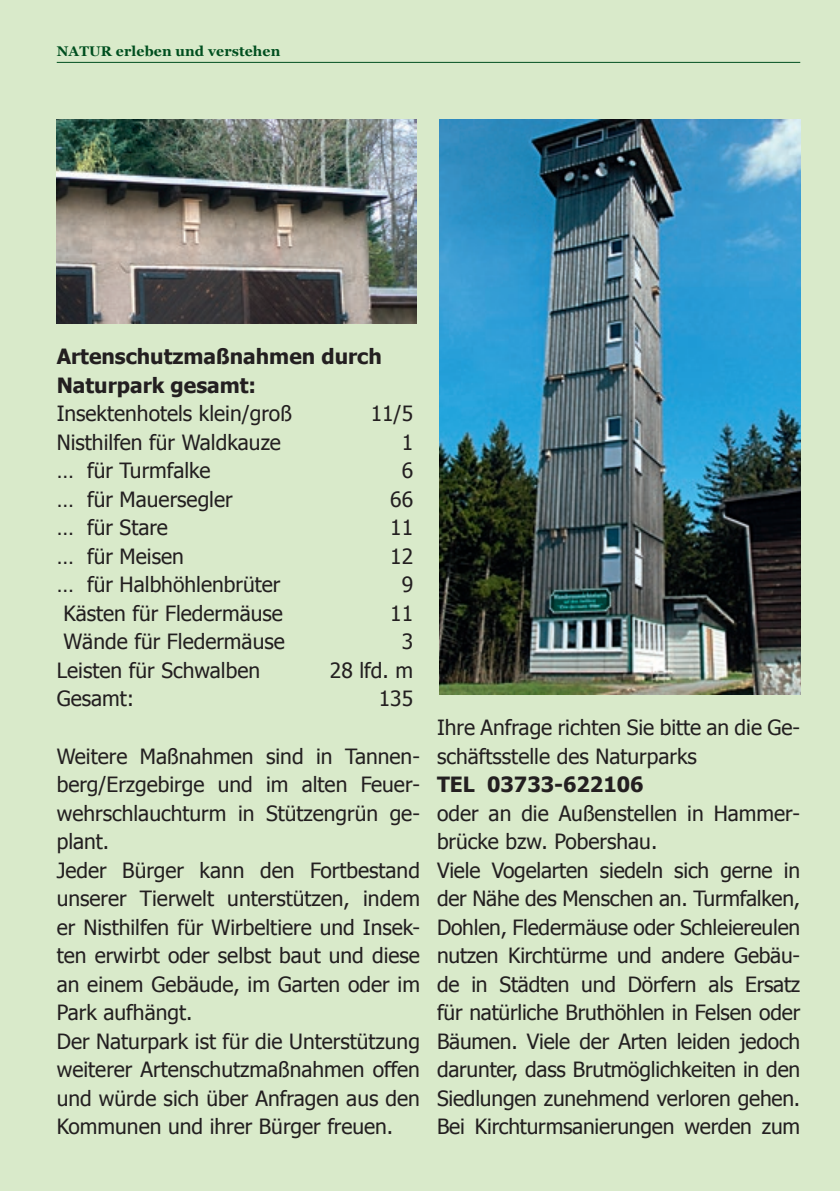
<style>
.page{position:relative;width:840px;height:1191px;background:#fff}
.page>*{position:absolute;margin:0;border:0;box-sizing:border-box;transform-origin:0 0}
.Bodytext{font:21px/28.4px "Tahoma";color:#231f20;text-align:justify}
.Bodytext-2{font:700 21px/28.4px "Tahoma";color:#231f20}
.t1{font:700 14px "Georgia";letter-spacing:.01em;color:#004f1f}
</style>
<div class="page">
<div style="left:0;top:0;width:839px;height:1191px;background:#d9eaca"></div>
<hr style="left:57px;top:62px;width:742px;height:1px;background:#004f1f">
<img style="left:56px;top:119px;width:360px;height:204px">
<img style="left:439px;top:119px;width:360px;height:575px">
<p class="t1" style="left:57px;top:42px;width:225px">NATUR erleben und verstehen</p>
<p class="Bodytext-2" style="left:57px;top:341px;width:326px">Artenschutzmaßnahmen durch<br>Naturpark gesamt:</p>
<p class="Bodytext" style="left:57px;top:398px;width:236px">Insektenhotels klein/groß</p>
<p class="Bodytext" style="left:370px;top:398px;width:44px">11/5</p>
<p class="Bodytext" style="left:57px;top:427px;width:225px">Nisthilfen für Waldkauze</p>
<p class="Bodytext" style="left:401px;top:427px;width:13px">1</p>
<p class="Bodytext" style="left:57px;top:455px;width:155px">… für Turmfalke</p>
<p class="Bodytext" style="left:401px;top:455px;width:13px">6</p>
<p class="Bodytext" style="left:57px;top:484px;width:177px">… für Mauersegler</p>
<p class="Bodytext" style="left:390px;top:484px;width:24px">66</p>
<p class="Bodytext" style="left:57px;top:512px;width:113px">… für Stare</p>
<p class="Bodytext" style="left:390px;top:512px;width:24px">11</p>
<p class="Bodytext" style="left:57px;top:541px;width:129px">… für Meisen</p>
<p class="Bodytext" style="left:390px;top:541px;width:24px">12</p>
<p class="Bodytext" style="left:57px;top:569px;width:225px">… für Halbhöhlenbrüter</p>
<p class="Bodytext" style="left:401px;top:569px;width:13px">9</p>
<p class="Bodytext" style="left:63px;top:598px;width:221px">Kästen für Fledermäuse</p>
<p class="Bodytext" style="left:390px;top:598px;width:24px">11</p>
<p class="Bodytext" style="left:63px;top:626px;width:223px">Wände für Fledermäuse</p>
<p class="Bodytext" style="left:401px;top:626px;width:13px">3</p>
<p class="Bodytext" style="left:57px;top:655px;width:205px">Leisten für Schwalben</p>
<p class="Bodytext" style="left:330px;top:655px;width:85px">28 lfd. m</p>
<p class="Bodytext" style="left:57px;top:683px;width:79px">Gesamt:</p>
<p class="Bodytext" style="left:378px;top:683px;width:36px">135</p>
<p class="Bodytext" style="left:57px;top:740px;width:364px">Weitere Maßnahmen sind in Tannen&shy;berg/Erzgebirge und im alten Feuer&shy;wehrschlauchturm in Stützengrün ge&shy;plant.</p>
<p class="Bodytext" style="left:57px;top:854px;width:364px">Jeder Bürger kann den Fortbestand unserer Tierwelt unterstützen, indem er Nisthilfen für Wirbeltiere und Insek&shy;ten erwirbt oder selbst baut und diese an einem Gebäude, im Garten oder im Park aufhängt.</p>
<p class="Bodytext" style="left:57px;top:1025px;width:364px">Der Naturpark ist für die Unterstützung weiterer Artenschutzmaßnahmen offen und würde sich über Anfragen aus den Kommunen und ihrer Bürger freuen.</p>
<p class="Bodytext" style="left:437px;top:712px;width:364px">Ihre Anfrage richten Sie bitte an die Ge&shy;schäftsstelle des Naturparks</p>
<p class="Bodytext-2" style="left:437px;top:769px;width:208px">TEL 03733-622106</p>
<p class="Bodytext" style="left:437px;top:797px;width:364px">oder an die Außenstellen in Hammer&shy;brücke bzw. Pobershau.</p>
<p class="Bodytext" style="left:437px;top:854px;width:364px">Viele Vogelarten siedeln sich gerne in der Nähe des Menschen an. Turmfalken, Dohlen, Fledermäuse oder Schleiereulen nutzen Kirchtürme und andere Gebäu&shy;de in Städten und Dörfern als Ersatz für natürliche Bruthöhlen in Felsen oder Bäumen. Viele der Arten leiden jedoch darunter, dass Brutmöglichkeiten in den Siedlungen zunehmend verloren gehen.<br>Bei Kirchturmsanierungen werden zum</p>
</div>
